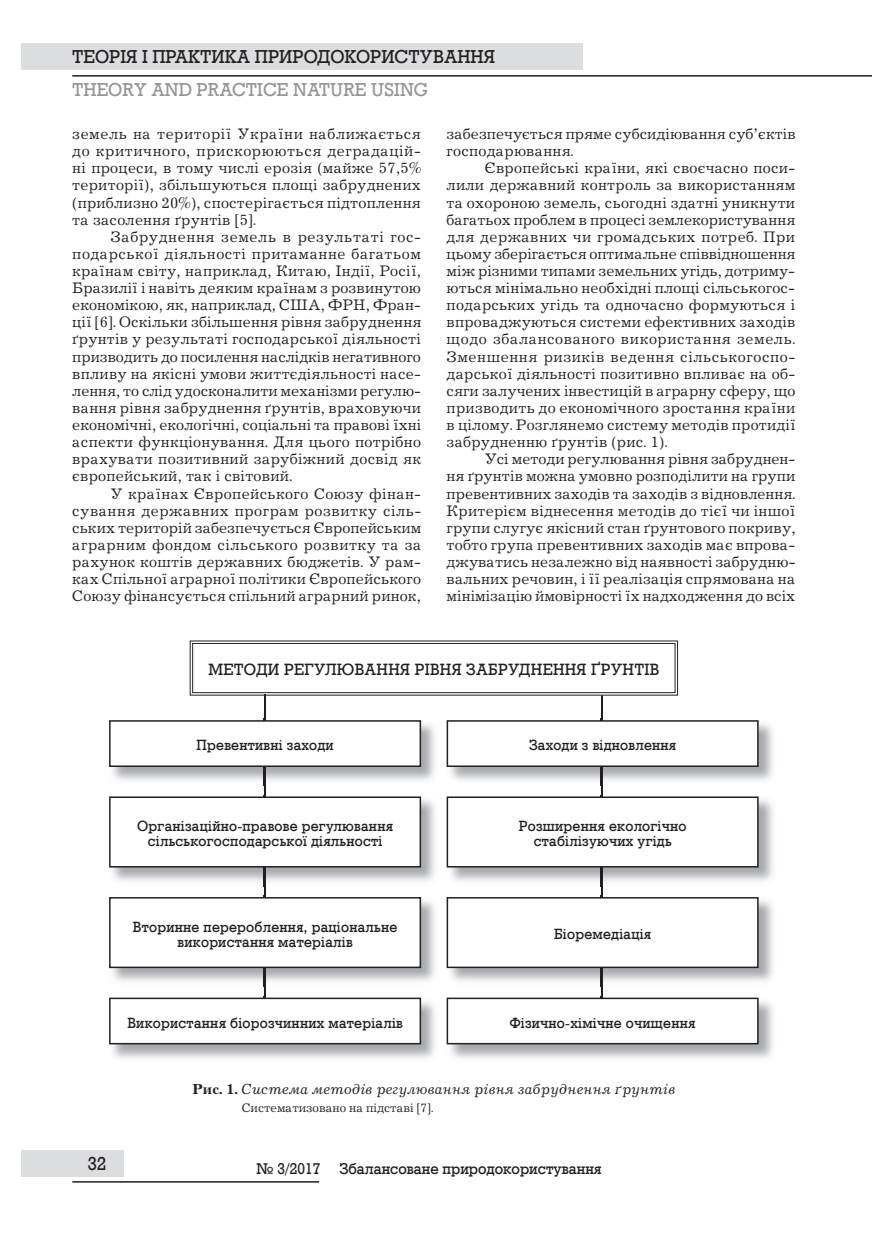
<style>
.page{position:relative;width:872px;height:1234px;background:#fff}
.page>*{position:absolute;margin:0;border:0;box-sizing:border-box;transform-origin:0 0}
.t1{font:18px "DIA Rodeo";color:#231f20}
.t2{font:18px "DIA Rodeo";color:#939598}
.t3{font:15.75px/17.1px "Journal C";letter-spacing:.01em;color:#231f20;text-align:justify}
.t4{font:15.75px "DIA Rodeo";letter-spacing:.02em;color:#231f20}
.t5{font:italic 15px "Journal C";letter-spacing:.015em;color:#231f20}
.t6{font:15px "DIA Rodeo";color:#231f20}
.t7{font:14.25px/15px "DIA Rodeo";letter-spacing:.02em;color:#231f20;text-align:center}
.t8{font:12.75px "Journal C";color:#231f20}
.s1{font-weight:700;font-style:normal}
</style>
<div class="page">
<div style="left:21px;top:1149px;width:102px;height:27px;background:#dcdddf"></div>
<hr style="left:72px;top:1180px;width:247px;height:2px;background:#231f20">
<hr style="left:72px;top:75px;width:800px;height:2px;background:#231f20">
<hr style="left:601px;top:693px;width:1px;height:315px;background:#231f20">
<svg style="left:190px;top:640px;width:488px;height:55px"></svg>
<div style="left:192px;top:643px;width:483px;height:49px;border:1px solid #231f20"></div>
<hr style="left:264px;top:693px;width:1px;height:315px;background:#231f20">
<img style="left:109px;top:718px;width:326px;height:67px">
<img style="left:264px;top:718px;width:1px;height:67px">
<div style="left:110px;top:720px;width:310px;height:46px;background:#fff"></div>
<div style="left:109px;top:720px;width:312px;height:46px;border:2px solid #231f20"></div>
<img style="left:109px;top:795px;width:326px;height:90px">
<img style="left:264px;top:795px;width:1px;height:90px">
<div style="left:110px;top:797px;width:310px;height:69px;background:#fff"></div>
<div style="left:109px;top:796px;width:312px;height:71px;border:2px solid #231f20"></div>
<img style="left:109px;top:895px;width:326px;height:91px">
<img style="left:264px;top:895px;width:1px;height:91px">
<div style="left:110px;top:897px;width:310px;height:70px;background:#fff"></div>
<div style="left:109px;top:896px;width:312px;height:71px;border:2px solid #231f20"></div>
<img style="left:109px;top:996px;width:326px;height:63px">
<div style="left:110px;top:998px;width:310px;height:45px;background:#fff"></div>
<div style="left:109px;top:997px;width:312px;height:47px;border:2px solid #231f20"></div>
<img style="left:446px;top:718px;width:327px;height:67px">
<img style="left:601px;top:718px;width:1px;height:67px">
<div style="left:447px;top:720px;width:311px;height:46px;background:#fff"></div>
<div style="left:446px;top:720px;width:312px;height:46px;border:2px solid #231f20"></div>
<img style="left:446px;top:795px;width:327px;height:90px">
<img style="left:601px;top:795px;width:1px;height:90px">
<div style="left:447px;top:797px;width:311px;height:69px;background:#fff"></div>
<div style="left:446px;top:796px;width:312px;height:71px;border:2px solid #231f20"></div>
<img style="left:446px;top:895px;width:327px;height:91px">
<img style="left:601px;top:895px;width:1px;height:91px">
<div style="left:447px;top:897px;width:311px;height:70px;background:#fff"></div>
<div style="left:446px;top:896px;width:312px;height:71px;border:2px solid #231f20"></div>
<img style="left:446px;top:996px;width:327px;height:63px">
<div style="left:447px;top:998px;width:311px;height:45px;background:#fff"></div>
<div style="left:446px;top:997px;width:312px;height:47px;border:2px solid #231f20"></div>
<div style="left:21px;top:43px;width:562px;height:27px;background:#dcdddf"></div>
<p class="t1" style="left:72px;top:46px;width:424px">ТЕОРІЯ І ПРАКТИКА ПРИРОДОКОРИСТУВАННЯ</p>
<p class="t2" style="left:72px;top:79px;width:357px">THEORY AND PRACTICE NATURE USING</p>
<p class="t3" style="left:72px;top:126px;width:350px">земель на території України наближається до критичного, прискорюються деградацій&shy;ні процеси, в тому числі ерозія (майже 57,5% території), збільшуються площі забруднених (приблизно 20%), спостерігається підтоплення та засолення ґрунтів [5].</p>
<p class="t3" style="left:72px;top:229px;width:350px;text-indent:38px">Забруднення земель в результаті гос&shy;подарської діяльності притаманне багатьом країнам світу, наприклад, Китаю, Індії, Росії, Бразилії і навіть деяким країнам з розвинутою економікою, як, наприклад, США, ФРН, Фран&shy;ції [6]. Оскільки збільшення рівня забруднення ґрунтів у результаті господарської діяльності призводить до посилення наслідків негативного впливу на якісні умови життєдіяльності насе&shy;лення, то слід удосконалити механізми регулю&shy;вання рівня забруднення ґрунтів, враховуючи економічні, екологічні, соціальні та правові їхні аспекти функціонування. Для цього потрібно врахувати позитивний зарубіжний досвід як європейський, так і світовий.</p>
<p class="t3" style="left:72px;top:485px;width:350px;text-indent:38px">У країнах Європейського Союзу фінан&shy;сування державних програм розвитку сіль&shy;ських територій забезпечується Європейським аграрним фондом сільського розвитку та за рахунок коштів державних бюджетів. У рам&shy;ках Спільної аграрної політики Європейського Союзу фінансується спільний аграрний ринок,</p>
<p class="t3" style="left:446px;top:126px;width:350px">забезпечується пряме субсидіювання суб’єктів господарювання.</p>
<p class="t3" style="left:446px;top:160px;width:350px;text-indent:38px">Європейські країни, які своєчасно поси&shy;лили державний контроль за використанням та охороною земель, сьогодні здатні уникнути багатьох проблем в процесі землекористування для державних чи громадських потреб. При цьому зберігається оптимальне співвідношення між різними типами земельних угідь, дотриму&shy;ються мінімально необхідні площі сільськогос&shy;подарських угідь та одночасно формуються і впроваджуються системи ефективних заходів щодо збалансованого використання земель.<br>Зменшення ризиків ведення сільськогоспо&shy;дарської діяльності позитивно впливає на об&shy;сяги залучених інвестицій в аграрну сферу, що призводить до економічного зростання країни в цілому. Розглянемо систему методів протидії забрудненню ґрунтів (рис. 1).</p>
<p class="t3" style="left:446px;top:451px;width:350px;text-indent:38px">Усі методи регулювання рівня забруднен&shy;ня ґрунтів можна умовно розподілити на групи превентивних заходів та заходів з відновлення.<br>Критерієм віднесення методів до тієї чи іншої групи слугує якісний стан ґрунтового покриву, тобто група превентивних заходів має впрова&shy;джуватись незалежно від наявності забрудню&shy;вальних речовин, і її реалізація спрямована на мінімізацію ймовірності їх надходження до всіх</p>
<p class="t4" style="left:208px;top:660px;width:453px">МЕТОДИ РЕГУЛЮВАННЯ РІВНЯ ЗАБРУДНЕННЯ ҐРУНТІВ</p>
<p class="t7" style="left:197px;top:737px;width:138px">Превентивні заходи</p>
<p class="t7" style="left:529px;top:737px;width:149px">Заходи з відновлення</p>
<p class="t7" style="left:137px;top:818px;width:257px">Організаційно-правове регулювання сільськогосподарської діяльності</p>
<p class="t7" style="left:519px;top:818px;width:169px">Розширення екологічно стабілізуючих угідь</p>
<p class="t7" style="left:133px;top:919px;width:266px">Вторинне перероблення, раціональне використання матеріалів</p>
<p class="t7" style="left:554px;top:926px;width:99px">Біоремедіація</p>
<p class="t7" style="left:127px;top:1014px;width:277px">Використання біорозчинних матеріалів</p>
<p class="t7" style="left:510px;top:1014px;width:187px">Фізично-хімічне очищення</p>
<p class="t5" style="left:192px;top:1080px;width:484px"><span class="s1">Рис. 1.</span> Система методів регулювання рівня забруднення ґрунтів</p>
<p class="t8" style="left:242px;top:1100px;width:193px">Систематизовано на підставі [7].</p>
<p class="t1" style="left:88px;top:1153px;width:20px">32</p>
<p class="t6" style="left:256px;top:1160px;width:65px">№ 3/2017</p>
<p class="t6" style="left:339px;top:1160px;width:264px">Збалансоване природокористування</p>
</div>
